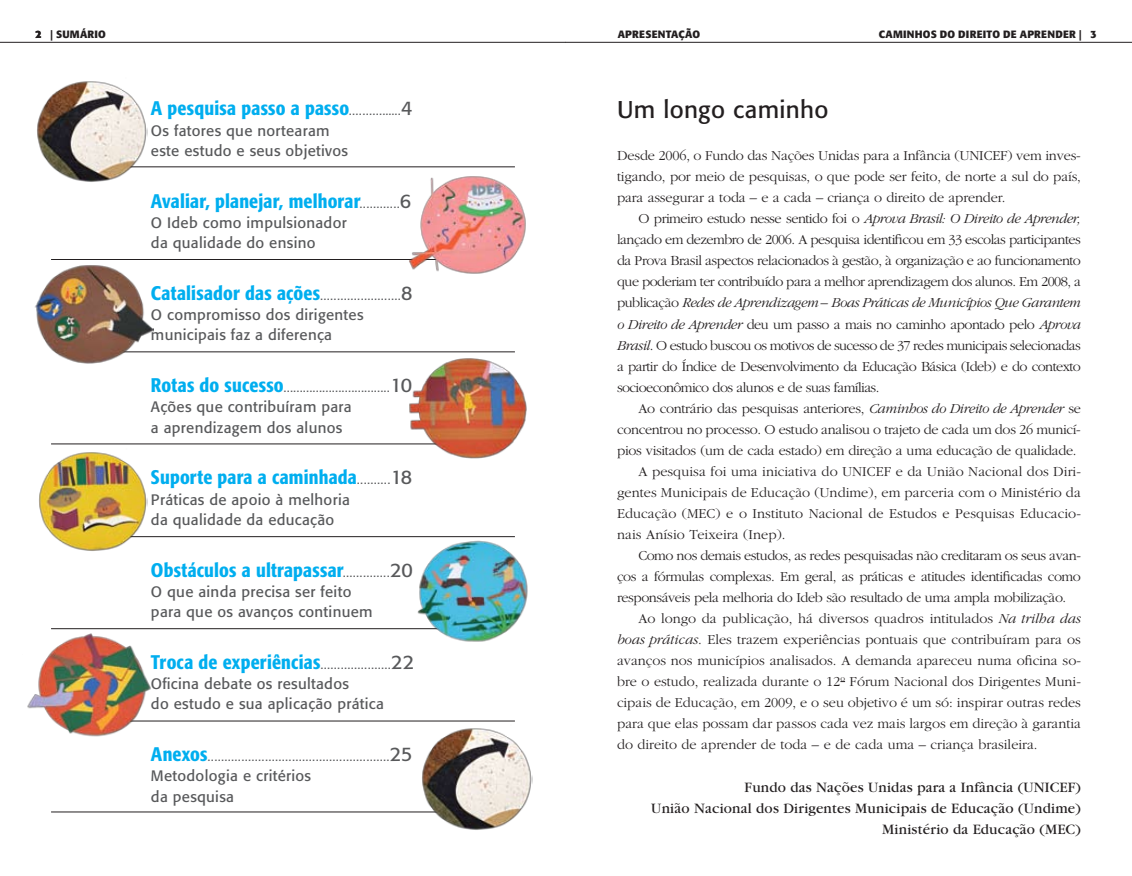
<style>
.page{position:relative;width:1132px;height:876px;background:#fff}
.page>*{position:absolute;margin:0;border:0;box-sizing:border-box;transform-origin:0 0}
.t1{font:24px "Formata";letter-spacing:.015em;color:#231f20}
.t2{font:500 condensed 19.5px "Formata";letter-spacing:.01em;color:#00aeef}
.t3{font:15px/20.2px "Formata";letter-spacing:.02em;color:#58595b}
.t4{font:15px/21px "Garamond";letter-spacing:.015em;color:#231f20;text-align:right}
.t5{font:300 15px/20.2px "Formata";color:#58595b}
.t6{font:300 14.25px/21px "Garamond";color:#231f20;text-align:justify}
.t7{font:300 14.25px "Garamond";letter-spacing:-.03em;color:#231f20}
.t8{font:300 14.25px "Garamond";letter-spacing:-.02em;color:#231f20}
.t9{font:700 10.5px "Formata";letter-spacing:.02em;color:#231f20}
.s1{font-weight:300;font-stretch:normal;font-size:15px;color:#58595b}
.s2{font-weight:400;font-stretch:normal;color:#58595b}
.s3{font-weight:500;font-stretch:condensed;font-size:19.5px;color:#00aeef}
.s4{font-weight:300}
.s5{font-size:19.5px}
.s6{font-weight:400;font-size:19.5px}
.s7{font-weight:400}
.s8{font-style:italic}
</style>
<div class="page">
<hr style="left:84px;top:167px;width:430px;height:1px;background:#231f20">
<hr style="left:82px;top:352px;width:432px;height:1px;background:#231f20">
<hr style="left:51px;top:444px;width:434px;height:1px;background:#231f20">
<hr style="left:83px;top:536px;width:431px;height:1px;background:#231f20">
<hr style="left:68px;top:721px;width:446px;height:1px;background:#231f20">
<hr style="left:51px;top:812px;width:427px;height:1px;background:#231f20">
<hr style="left:51px;top:259px;width:453px;height:1px;background:#231f20">
<hr style="left:51px;top:628px;width:424px;height:1px;background:#231f20">
<img style="left:37px;top:81px;width:110px;height:101px">
<img style="left:419px;top:728px;width:113px;height:102px">
<img style="left:409px;top:176px;width:117px;height:98px">
<img style="left:35px;top:265px;width:119px;height:99px">
<img style="left:39px;top:452px;width:108px;height:99px">
<img style="left:406px;top:358px;width:121px;height:101px">
<img style="left:414px;top:537px;width:114px;height:105px">
<img style="left:27px;top:633px;width:125px;height:104px">
<hr style="left:566px;top:42px;width:565px;height:1px;background:#231f20">
<hr style="left:0;top:42px;width:566px;height:1px;background:#231f20">
<p class="t9" style="left:35px;top:28px;width:30px">2 | SUM</p>
<p class="t9" style="left:80px;top:28px;width:15px">ÁRIO</p>
<p class="t9" style="left:617px;top:28px;width:84px">APRESENTAÇÃO</p>
<p class="t9" style="left:878px;top:28px;width:87px">CAMINHOS DO IDIREITO</p>
<p class="t9" style="left:1002px;top:28px;width:95px">DE APRENDER | 3</p>
<h2 class="t2" style="left:151px;top:97px;width:263px">A pesquisa passo a passo<span class="s1">................</span><span class="s2">4</span></h2>
<p class="t3" style="left:151px;top:120px;width:198px">Os fatores que nortearam este estudo e seus objetivos</p>
<h2 class="t2" style="left:151px;top:189px;width:261px">Avaliar, planejar, melhorar<span class="s1">............</span><span class="s2">6</span></h2>
<p class="t3" style="left:151px;top:212px;width:197px">O Ideb como impulsionador da qualidade do ensino</p>
<p class="t3" style="left:151px;top:284px;width:263px"><span class="s3">Catalisador das ações</span><span class="s4">........................</span><span class="s5">8<br></span>O compromisso dos dirigentes municipais faz a diferença</p>
<p class="t3" style="left:151px;top:377px;width:262px"><span class="s3">Rotas do sucesso</span><span class="s4">.................................</span><span class="s5">10<br></span>Ações que contribuíram para<br>a aprendizagem dos alunos</p>
<h2 class="t2" style="left:151px;top:466px;width:263px">Suporte para a caminhada<span class="s1">..........</span><span class="s2">18</span></h2>
<p class="t3" style="left:151px;top:489px;width:200px">Práticas de apoio à melhoria da qualidade da educação</p>
<h2 class="t2" style="left:151px;top:558px;width:263px">Obstáculos a ultrapassar<span class="s1">..............</span><span class="s2">20</span></h2>
<p class="t3" style="left:151px;top:581px;width:223px">O que ainda precisa ser feito para que os avanços continuem</p>
<p class="t3" style="left:151px;top:653px;width:265px"><span class="s3">Troca de experiências</span><span class="s4">.....................</span><span class="s5">22<br></span>Oficina debate os resultados<br>do estudo e sua aplicação prática</p>
<p class="t5" style="left:151px;top:746px;width:263px"><span class="s3">Anexos</span>......................................................<span class="s6">25<br></span><span class="s7">Metodologia e critérios<br>da pesquisa</span></p>
<h1 class="t1" style="left:617px;top:95px;width:213px">Um longo caminho</h1>
<p class="t6" style="left:617px;top:146px;width:465px">Desde 2006, o Fundo das Nações Unidas para a Infância (UNICEF) vem inves&shy;tigando, por meio de pesquisas, o que pode ser feito, de norte a sul do país, para assegurar a toda – e a cada – criança o direito de aprender.</p>
<p class="t6" style="left:617px;top:209px;width:465px;text-indent:21px">O primeiro estudo nesse sentido foi o <span class="s8">Aprova Brasil: O Direito de Aprender, </span>lançado em dezembro de 2006. A pesquisa identificou em 33 escolas participantes da Prova Brasil aspectos relacionados à gestão, à organização e ao funcionamento que poderiam ter contribuído para a melhor aprendizagem dos alunos. Em 2008, a publicação <span class="s8">Redes de Aprendizagem – Boas Práticas de Municípios Que Garantem o Direito de Aprender</span> deu um passo a mais no caminho apontado pelo <span class="s8">Aprova Brasil</span>. O estudo buscou os motivos de sucesso de 37 redes municipais selecionadas a partir do Índice de Desenvolvimento da Educação Básica (Ideb) e do contexto socioeconômico dos alunos e de suas famílias.</p>
<p class="t8" style="left:638px;top:400px;width:444px">Ao contrário das pesquisas anteriores, <span class="s8">Caminhos do Direito de Aprender</span> se</p>
<p class="t8" style="left:617px;top:421px;width:465px">concentrou no processo. O estudo analisou o trajeto de cada um dos 26 municí-</p>
<p class="t8" style="left:617px;top:442px;width:461px">pios visitados (um de cada estado) em direção a uma educação de qualidade.</p>
<p class="t6" style="left:638px;top:461px;width:444px">A pesquisa foi uma iniciativa do UNICEF e da União Nacional dos Diri-</p>
<p class="t6" style="left:617px;top:482px;width:465px">gentes Municipais de Educação (Undime), em parceria com o Ministério da</p>
<p class="t6" style="left:617px;top:503px;width:465px">Educação (MEC) e o Instituto Nacional de Estudos e Pesquisas Educacio-</p>
<p class="t6" style="left:617px;top:524px;width:170px">nais Anísio Teixeira (Inep).</p>
<p class="t7" style="left:638px;top:548px;width:444px">Como nos demais estudos, as redes pesquisadas não creditaram os seus avan-</p>
<p class="t7" style="left:617px;top:569px;width:465px">ços a fórmulas complexas. Em geral, as práticas e atitudes identificadas como</p>
<p class="t7" style="left:617px;top:590px;width:450px">responsáveis pela melhoria do Ideb são resultado de uma ampla mobilização.</p>
<p class="t6" style="left:638px;top:608px;width:444px">Ao longo da publicação, há diversos quadros intitulados <span class="s8">Na trilha das</span></p>
<p class="t6" style="left:617px;top:629px;width:465px"><span class="s8">boas práticas</span>. Eles trazem experiências pontuais que contribuíram para os</p>
<p class="t6" style="left:617px;top:650px;width:465px">avanços nos municípios analisados. A demanda apareceu numa oficina so-</p>
<p class="t6" style="left:617px;top:671px;width:465px">bre o estudo, realizada durante o 12<sup>o</sup> Fórum Nacional dos Dirigentes Muni-</p>
<p class="t6" style="left:617px;top:692px;width:465px">cipais de Educação, em 2009, e o seu objetivo é um só: inspirar outras redes</p>
<p class="t6" style="left:617px;top:713px;width:465px">para que elas possam dar passos cada vez mais largos em direção à garantia</p>
<p class="t6" style="left:617px;top:734px;width:422px">do direito de aprender de toda – e de cada uma – criança brasileira.</p>
<p class="t4" style="left:651px;top:777px;width:431px">Fundo das Nações Unidas para a Infância (UNICEF)<br>União Nacional dos Dirigentes Municipais de Educação (Undime)<br>Ministério da Educação (MEC)</p>
</div>
